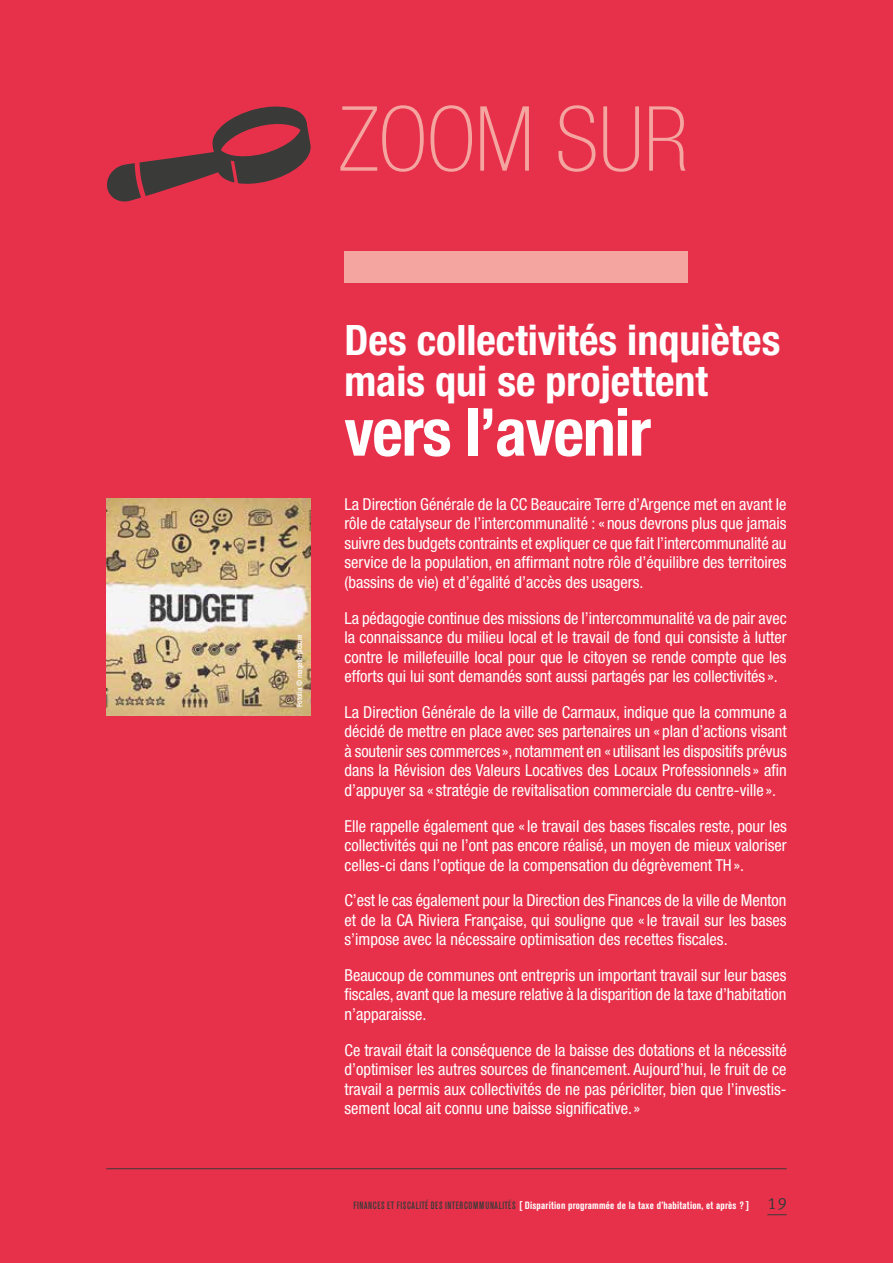
<style>
.page{position:relative;width:893px;height:1263px;background:#e7314b}
.page>*{position:absolute;margin:0;border:0;box-sizing:border-box;transform-origin:0 0}
.t1{font:100 condensed 90px "Helvetica Neue LT Std";color:#f4a5a0}
.t2{font:700 condensed 66px "Helvetica Neue LT Std";letter-spacing:-.02em;color:#fff}
.t3{font:700 condensed 42px/40.5px "Helvetica Neue LT Std";color:#fff}
.t4{font:condensed 16.5px/19.5px "Helvetica Neue LT Std";color:#fff;text-align:justify}
.t5{font:700 condensed 10.5px "Akzidenz Grotesk Std";letter-spacing:.02em;color:#fff}
.t6{font:500 condensed 7.5px "Helvetica Neue LT Std";color:#fff}
.s1{font-weight:500;color:#3a3a39}
.s2{font-family:"Meta Caps";font-weight:400;font-stretch:normal;font-size:16.5px;color:#3a3a39}
</style>
<div class="page">
<img style="left:106px;top:498px;width:205px;height:218px">
<svg style="left:107px;top:106px;width:204px;height:96px"></svg>
<div style="left:344px;top:251px;width:344px;height:32px;background:#f4a5a0"></div>
<svg style="left:767px;top:1214px;width:20px;height:1px"></svg>
<hr style="left:106px;top:1168px;width:681px;height:1px;background:#3a3a39">
<h1 class="t1" style="left:339px;top:88px;width:351px">ZOOM SUR</h1>
<p class="t6" style="left:295px;top:707px;width:74px;rotate:-90deg">Fotolia © magele-picture</p>
<h3 class="t3" style="left:344px;top:319px;width:437px">Des collectivités inquiètes mais qui se projettent</h3>
<h2 class="t2" style="left:344px;top:392px;width:308px">vers l’avenir</h2>
<p class="t4" style="left:344px;top:494px;width:444px">La Direction Générale de la CC Beaucaire Terre d’Argence met en avant le rôle de catalyseur de l’intercommunalité : « nous devrons plus que jamais suivre des budgets contraints et expliquer ce que fait l’intercommunalité au service de la population, en affirmant notre rôle d’équilibre des territoires (bassins de vie) et d’égalité d’accès des usagers.</p>
<p class="t4" style="left:344px;top:608px;width:444px">La pédagogie continue des missions de l’intercommunalité va de pair avec la connaissance du milieu local et le travail de fond qui consiste à lutter contre le millefeuille local pour que le citoyen se rende compte que les efforts qui lui sont demandés sont aussi partagés par les collectivités ».</p>
<p class="t4" style="left:344px;top:702px;width:444px">La Direction Générale de la ville de Carmaux, indique que la commune a décidé de mettre en place avec ses partenaires un « plan d’actions visant à soutenir ses commerces », notamment en «utilisant les dispositifs prévus dans la Révision des Valeurs Locatives des Locaux Professionnels » afin d’appuyer sa « stratégie de revitalisation commerciale du centre-ville ».</p>
<p class="t4" style="left:344px;top:816px;width:444px">Elle rappelle également que «le travail des bases fiscales reste, pour les collectivités qui ne l’ont pas encore réalisé, un moyen de mieux valoriser celles-ci dans l’optique de la compensation du dégrèvement TH».</p>
<p class="t4" style="left:344px;top:890px;width:444px">C’est le cas également pour la Direction des Finances de la ville de Menton et de la CA Riviera Française, qui souligne que «le travail sur les bases s’impose avec la nécessaire optimisation des recettes fiscales.</p>
<p class="t4" style="left:344px;top:965px;width:444px">Beaucoup de communes ont entrepris un important travail sur leur bases fiscales, avant que la mesure relative à la disparition de la taxe d’habitation n’apparaisse.</p>
<p class="t4" style="left:344px;top:1040px;width:444px">Ce travail était la conséquence de la baisse des dotations et la nécessité d’optimiser les autres sources de financement. Aujourd’hui, le fruit de ce travail a permis aux collectivités de ne pas péricliter, bien que l’investis&shy;sement local ait connu une baisse significative.»</p>
<p class="t5" style="left:353px;top:1199px;width:435px"><span class="s1">FINANCES ET FISCALITÉ DES INTERCOMMUNALITÉS</span> [ Disparition programmée de la taxe d’habitation, et après ? ] <span class="s2">19</span></p>
</div>
